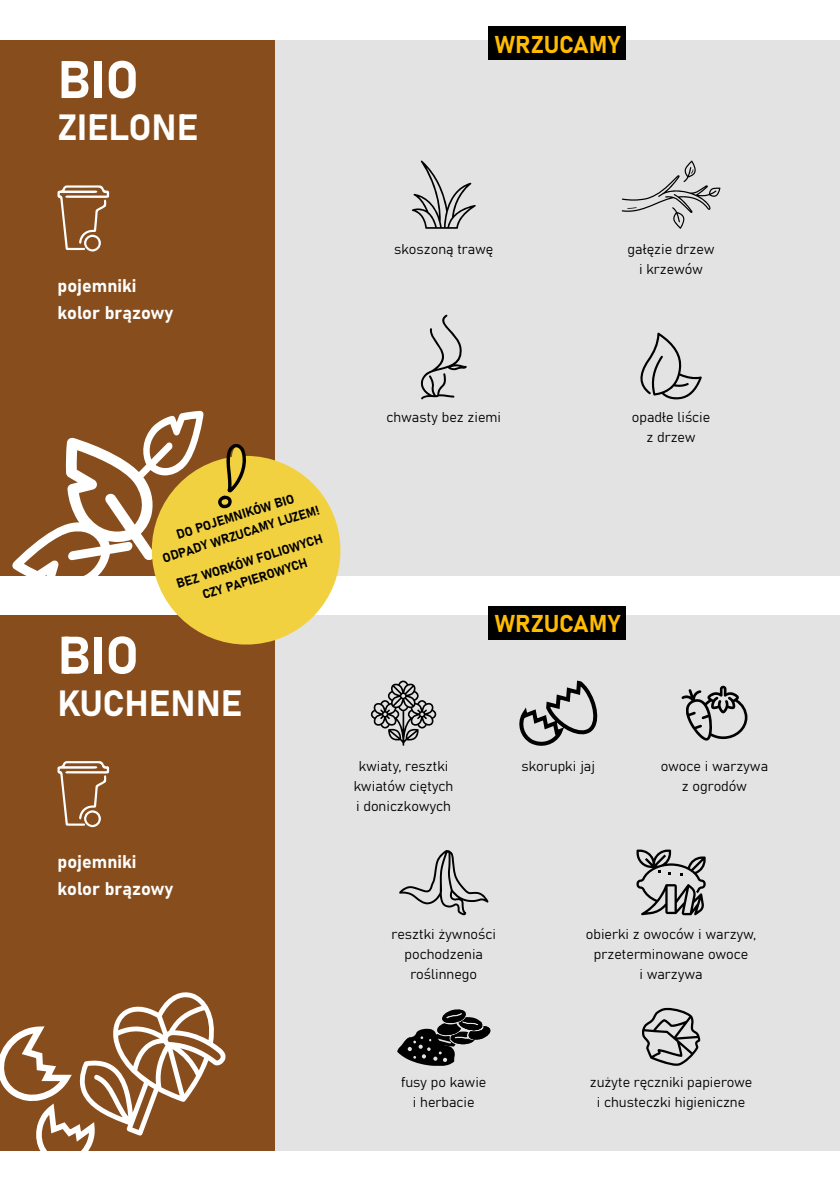
<style>
.page{position:relative;width:840px;height:1191px;background:#fff}
.page>*{position:absolute;margin:0;border:0;box-sizing:border-box;transform-origin:0 0}
.t1{font:52px "Bahnschrift";color:#fff}
.t2{font:36px "Bahnschrift";color:#fff}
.t3{font:24px "Bahnschrift";color:#ffbc01}
.t4{font:18.2px "Bahnschrift";color:#fff}
.t5{font:14px/20px "Bahnschrift";color:#000;text-align:center}
.t6{font:12.8px/18.2px "Bahnschrift";color:#000;text-align:center}
</style>
<div class="page">
<div style="left:274px;top:40px;width:565px;height:535px;background:#e3e3e3"></div>
<div style="left:274px;top:615px;width:565px;height:536px;background:#e3e3e3"></div>
<div style="left:0;top:40px;width:274px;height:535px;background:#884d1c"></div>
<div style="left:0;top:615px;width:274px;height:536px;background:#884d1c"></div>
<div style="left:488px;top:27px;width:138px;height:33px;background:#000"></div>
<div style="left:488px;top:606px;width:138px;height:33px;background:#000"></div>
<svg style="left:57px;top:185px;width:52px;height:66px"></svg>
<svg style="left:57px;top:761px;width:52px;height:66px"></svg>
<svg style="left:12px;top:411px;width:191px;height:165px"></svg>
<svg style="left:412px;top:160px;width:63px;height:69px"></svg>
<svg style="left:621px;top:160px;width:99px;height:69px"></svg>
<svg style="left:420px;top:314px;width:47px;height:86px"></svg>
<svg style="left:640px;top:332px;width:61px;height:67px"></svg>
<svg style="left:140px;top:444px;width:211px;height:212px;fill:#f2d140"></svg>
<svg style="left:217px;top:443px;width:30px;height:65px;background:#ab8f2c"></svg>
<svg style="left:0;top:992px;width:226px;height:159px"></svg>
<svg style="left:370px;top:680px;width:66px;height:66px"></svg>
<svg style="left:519px;top:680px;width:79px;height:66px"></svg>
<svg style="left:681px;top:685px;width:66px;height:56px"></svg>
<svg style="left:636px;top:849px;width:69px;height:66px"></svg>
<svg style="left:397px;top:1009px;width:94px;height:56px"></svg>
<svg style="left:642px;top:1008px;width:58px;height:57px"></svg>
<svg style="left:399px;top:850px;width:89px;height:65px"></svg>
<h1 class="t1" style="left:57px;top:40px;width:83px">BIO</h1>
<h2 class="t2" style="left:57px;top:100px;width:142px">ZIELONE</h2>
<h3 class="t3" style="left:494px;top:26px;width:127px">WRZUCAMY</h3>
<h3 class="t4" style="left:57px;top:272px;width:80px">pojemniki</h3>
<h3 class="t4" style="left:57px;top:299px;width:117px">kolor brązowy</h3>
<p class="t5" style="left:394px;top:238px;width:101px">skoszoną trawę</p>
<p class="t5" style="left:627px;top:238px;width:88px">gałęzie drzew i krzewów</p>
<p class="t6" style="left:154px;top:530px;width:165px;rotate:-17deg">DO POJEMNIKÓW BIO<br>ODPADY WRZUCAMY LUZEM!</p>
<p class="t6" style="left:174px;top:574px;width:154px;rotate:-17deg">BEZ WORKÓW FOLIOWYCH<br>CZY PAPIEROWYCH</p>
<h1 class="t1" style="left:57px;top:616px;width:83px">BIO</h1>
<h2 class="t2" style="left:57px;top:675px;width:186px">KUCHENNE</h2>
<h3 class="t4" style="left:57px;top:848px;width:80px">pojemniki</h3>
<h3 class="t4" style="left:57px;top:874px;width:117px">kolor brązowy</h3>
<p class="t5" style="left:386px;top:406px;width:116px">chwasty bez ziemi</p>
<p class="t5" style="left:631px;top:406px;width:80px">opadłe liście z drzew</p>
<h3 class="t3" style="left:494px;top:605px;width:127px">WRZUCAMY</h3>
<p class="t5" style="left:353px;top:755px;width:101px">kwiaty, resztki kwiatów ciętych i doniczkowych</p>
<p class="t5" style="left:521px;top:755px;width:75px">skorupki jaj</p>
<p class="t5" style="left:660px;top:755px;width:109px">owoce i warzywa z ogrodów</p>
<p class="t5" style="left:391px;top:922px;width:106px">resztki żywności pochodzenia roślinnego</p>
<p class="t5" style="left:585px;top:922px;width:172px">obierki z owoców i warzyw, przeterminowane owoce<br>i warzywa</p>
<p class="t5" style="left:401px;top:1071px;width:87px">fusy po kawie i herbacie</p>
<p class="t5" style="left:589px;top:1071px;width:164px">zużyte ręczniki papierowe i chusteczki higieniczne</p>
</div>
